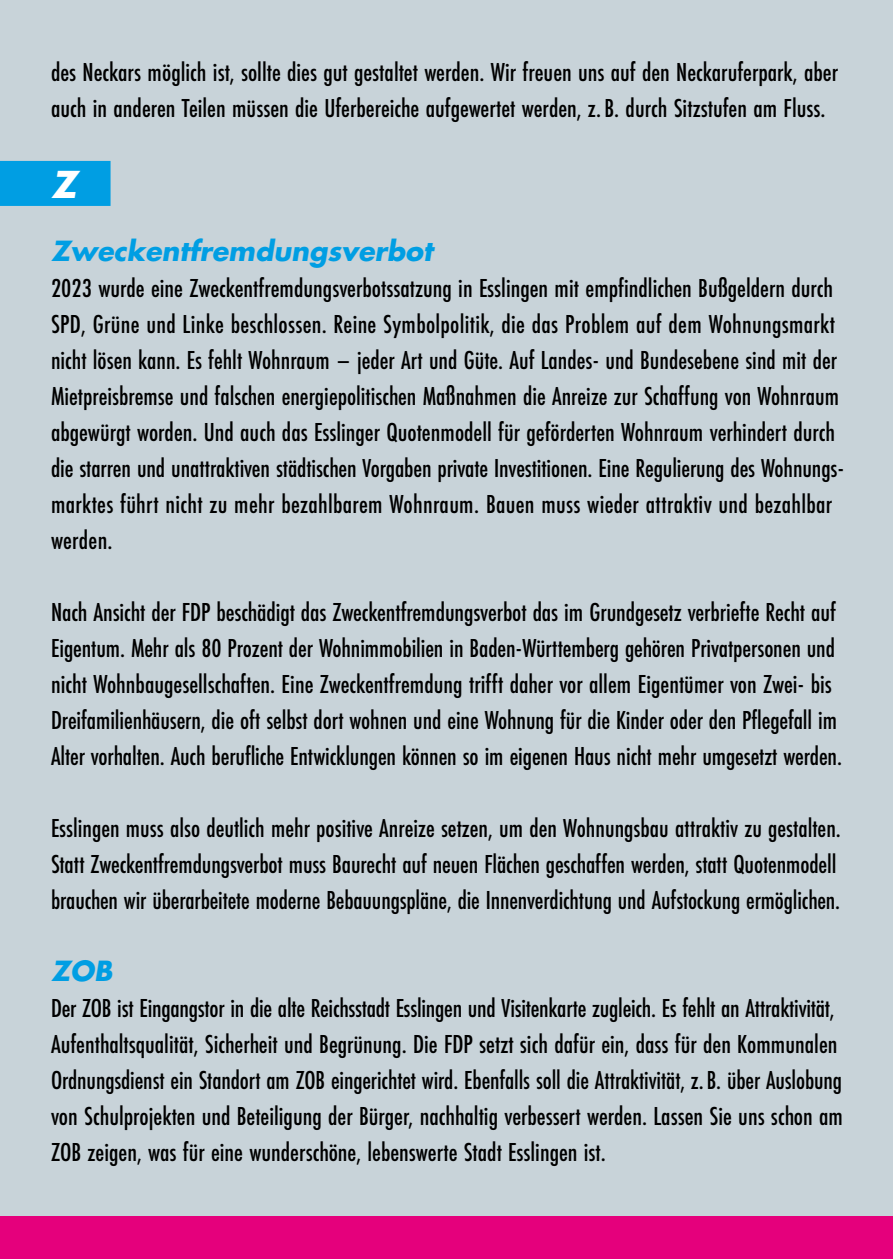
<style>
.page{position:relative;width:893px;height:1259px;background:#c8d3d9}
.page>*{position:absolute;margin:0;border:0;box-sizing:border-box;transform-origin:0 0}
.t1{font:italic 700 36px "Futura";color:#fff}
.t2{font:500 27px/36px "Futura PT Cond";color:#000}
.t3{font:italic 700 27px "Futura";color:#009ee3}
</style>
<div class="page">
<div style="left:0;top:1216px;width:893px;height:43px;background:#e5007c"></div>
<div style="left:0;top:161px;width:111px;height:45px;background:#009ee3"></div>
<p class="t2" style="left:51px;top:53px;width:788px">des Neckars möglich ist, sollte dies gut gestaltet werden. Wir freuen uns auf den Neckaruferpark, aber auch in anderen Teilen müssen die Uferbereiche aufgewertet werden, z.B. durch Sitzstufen am Fluss.</p>
<h1 class="t1" style="left:51px;top:159px;width:27px">Z</h1>
<p class="t3" style="left:51px;top:232px;width:383px">Zweckentfremdungsverbot</p>
<p class="t2" style="left:51px;top:269px;width:795px">2023 wurde eine Zweckentfremdungsverbotssatzung in Esslingen mit empfindlichen Bußgeldern durch SPD, Grüne und Linke beschlossen. Reine Symbolpolitik, die das Problem auf dem Wohnungsmarkt nicht lösen kann. Es fehlt Wohnraum – jeder Art und Güte. Auf Landes- und Bundesebene sind mit der Mietpreisbremse und falschen energiepolitischen Maßnahmen die Anreize zur Schaffung von Wohnraum abgewürgt worden. Und auch das Esslinger Quotenmodell für geförderten Wohnraum verhindert durch die starren und unattraktiven städtischen Vorgaben private Investitionen. Eine Regulierung des Wohnungs&shy;marktes führt nicht zu mehr bezahlbarem Wohnraum. Bauen muss wieder attraktiv und bezahlbar werden.</p>
<p class="t2" style="left:51px;top:593px;width:792px">Nach Ansicht der FDP beschädigt das Zweckentfremdungsverbot das im Grundgesetz verbriefte Recht auf Eigentum. Mehr als 80 Prozent der Wohnimmobilien in Baden-Württemberg gehören Privatpersonen und nicht Wohnbaugesellschaften. Eine Zweckentfremdung trifft daher vor allem Eigentümer von Zwei- bis Dreifamilienhäusern, die oft selbst dort wohnen und eine Wohnung für die Kinder oder den Pflegefall im Alter vorhalten. Auch berufliche Entwicklungen können so im eigenen Haus nicht mehr umgesetzt werden.</p>
<p class="t2" style="left:51px;top:809px;width:791px">Esslingen muss also deutlich mehr positive Anreize setzen, um den Wohnungsbau attraktiv zu gestalten.<br>Statt Zweckentfremdungsverbot muss Baurecht auf neuen Flächen geschaffen werden, statt Quotenmodell brauchen wir überarbeitete moderne Bebauungspläne, die Innenverdichtung und Aufstockung ermöglichen.</p>
<p class="t3" style="left:51px;top:952px;width:63px">ZOB</p>
<p class="t2" style="left:51px;top:989px;width:794px">Der ZOB ist Eingangstor in die alte Reichsstadt Esslingen und Visitenkarte zugleich. Es fehlt an Attraktivität, Aufenthaltsqualität, Sicherheit und Begrünung. Die FDP setzt sich dafür ein, dass für den Kommunalen Ordnungsdienst ein Standort am ZOB eingerichtet wird. Ebenfalls soll die Attraktivität, z.B. über Auslobung von Schulprojekten und Beteiligung der Bürger, nachhaltig verbessert werden. Lassen Sie uns schon am ZOB zeigen, was für eine wunderschöne, lebenswerte Stadt Esslingen ist.</p>
</div>
